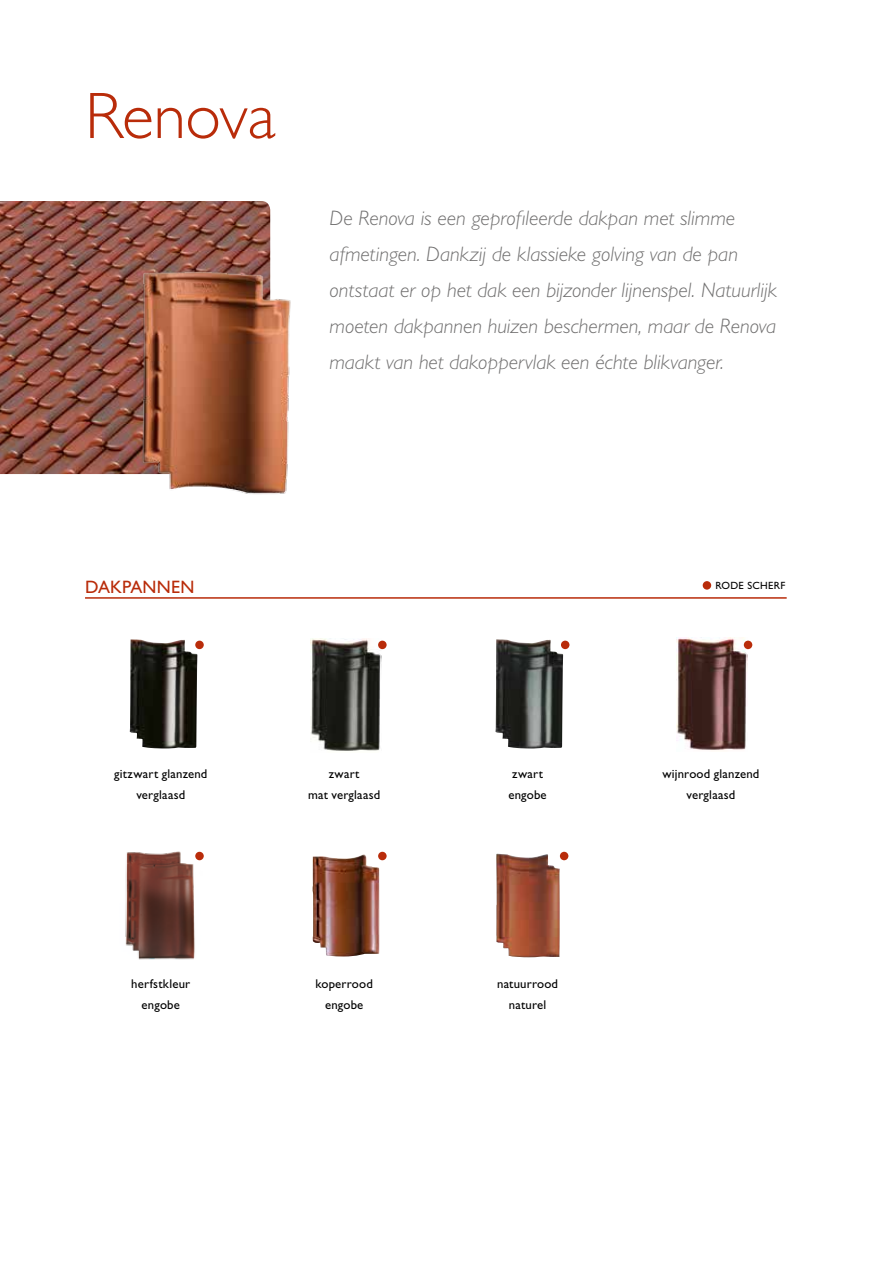
<style>
.page{position:relative;width:893px;height:1263px;background:#fff}
.page>*{position:absolute;margin:0;border:0;box-sizing:border-box;transform-origin:0 0}
.t1{font:300 66px "Gill Alt One";letter-spacing:-.01em;color:#b92c0a}
.t2{font:italic 300 21px/36px "Gill Alt One";letter-spacing:-.005em;color:#706f6f}
.t3{font:18px "Gill Alt One";letter-spacing:.01em;color:#b92c0a}
.t4{font:12.75px/21px "Gill Alt One";letter-spacing:.015em;color:#000;text-align:center}
.t5{font:10.5px "Gill Alt One";letter-spacing:.03em;color:#000}
</style>
<div class="page">
<hr style="left:85px;top:597px;width:702px;height:2px;background:#b92c0a">
<div style="left:703px;top:581px;width:8px;height:9px;background:#b92c0a;border-radius:50%"></div>
<img style="left:130px;top:639px;width:67px;height:110px">
<img style="left:125px;top:851px;width:79px;height:109px">
<img style="left:310px;top:638px;width:72px;height:113px">
<img style="left:312px;top:854px;width:67px;height:102px">
<img style="left:495px;top:639px;width:68px;height:109px">
<img style="left:496px;top:854px;width:64px;height:103px">
<img style="left:676px;top:637px;width:72px;height:113px">
<div style="left:195px;top:641px;width:9px;height:8px;background:#b92c0a;border-radius:50%"></div>
<div style="left:195px;top:852px;width:9px;height:8px;background:#b92c0a;border-radius:50%"></div>
<div style="left:378px;top:641px;width:9px;height:8px;background:#b92c0a;border-radius:50%"></div>
<div style="left:378px;top:852px;width:9px;height:8px;background:#b92c0a;border-radius:50%"></div>
<div style="left:561px;top:641px;width:8px;height:8px;background:#b92c0a;border-radius:50%"></div>
<div style="left:560px;top:852px;width:8px;height:8px;background:#b92c0a;border-radius:50%"></div>
<div style="left:744px;top:641px;width:8px;height:8px;background:#b92c0a;border-radius:50%"></div>
<img style="left:0;top:201px;width:270px;height:273px">
<img style="left:127px;top:259px;width:164px;height:235px">
<h1 class="t1" style="left:85px;top:79px;width:192px">Renova</h1>
<p class="t2" style="left:330px;top:200px;width:449px">De Renova is een geprofileerde dakpan met slimme afmetingen. Dankzij de klassieke golving van de pan ontstaat er op het dak een bijzonder lijnenspel. Natuurlijk moeten dakpannen huizen beschermen, maar de Renova maakt van het dakoppervlak een échte blikvanger.</p>
<p class="t3" style="left:85px;top:576px;width:111px">DAKPANNEN</p>
<p class="t5" style="left:715px;top:579px;width:71px">RODE SCHERF</p>
<p class="t4" style="left:114px;top:763px;width:95px">gitzwart glanzend verglaasd</p>
<p class="t4" style="left:308px;top:763px;width:74px">zwart<br>mat verglaasd</p>
<p class="t4" style="left:508px;top:763px;width:40px;text-align:left">zwart engobe</p>
<p class="t4" style="left:662px;top:763px;width:99px">wijnrood glanzend verglaasd</p>
<p class="t4" style="left:131px;top:973px;width:60px">herfstkleur engobe</p>
<p class="t4" style="left:315px;top:973px;width:59px">koperrood engobe</p>
<p class="t4" style="left:497px;top:973px;width:62px">natuurrood naturel</p>
</div>
